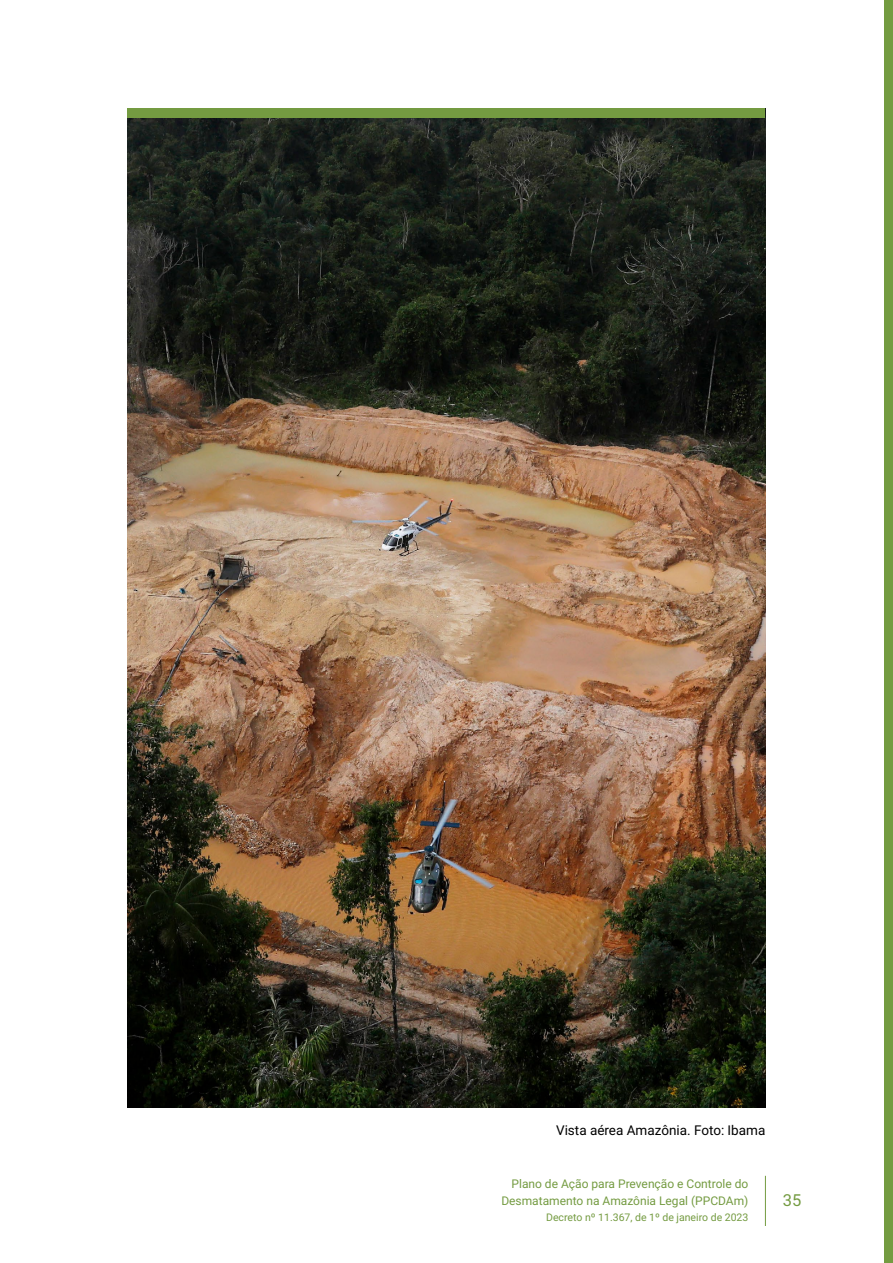
<style>
.page{position:relative;width:893px;height:1263px;background:#fff}
.page>*{position:absolute;margin:0;border:0;box-sizing:border-box;transform-origin:0 0}
.t1{font:16.5px "Roboto";color:#749b41}
.t2{font:13.5px "Roboto";color:#000}
.t3{font:12px/16.5px "Roboto";color:#749b41;text-align:right}
.t4{font:10.5px "Roboto";color:#749b41}
</style>
<div class="page">
<hr style="left:765px;top:1176px;width:1px;height:50px;background:#749b41">
<div style="left:884px;top:0;width:9px;height:1263px;background:#749b41"></div>
<img style="left:128px;top:118px;width:637px;height:990px">
<div style="left:128px;top:108px;width:637px;height:10px;background:#749b41"></div>
<p class="t2" style="left:556px;top:1121px;width:211px">Vista aérea Amazônia. Foto: Ibama</p>
<p class="t3" style="left:501px;top:1175px;width:249px">Plano de Ação para Prevenção e Controle do<br>Desmatamento na Amazônia Legal (PPCDAm)</p>
<p class="t4" style="left:546px;top:1210px;width:204px">Decreto nº 11.367, de 1º de janeiro de 2023</p>
<h1 class="t1" style="left:783px;top:1189px;width:20px">35</h1>
</div>
